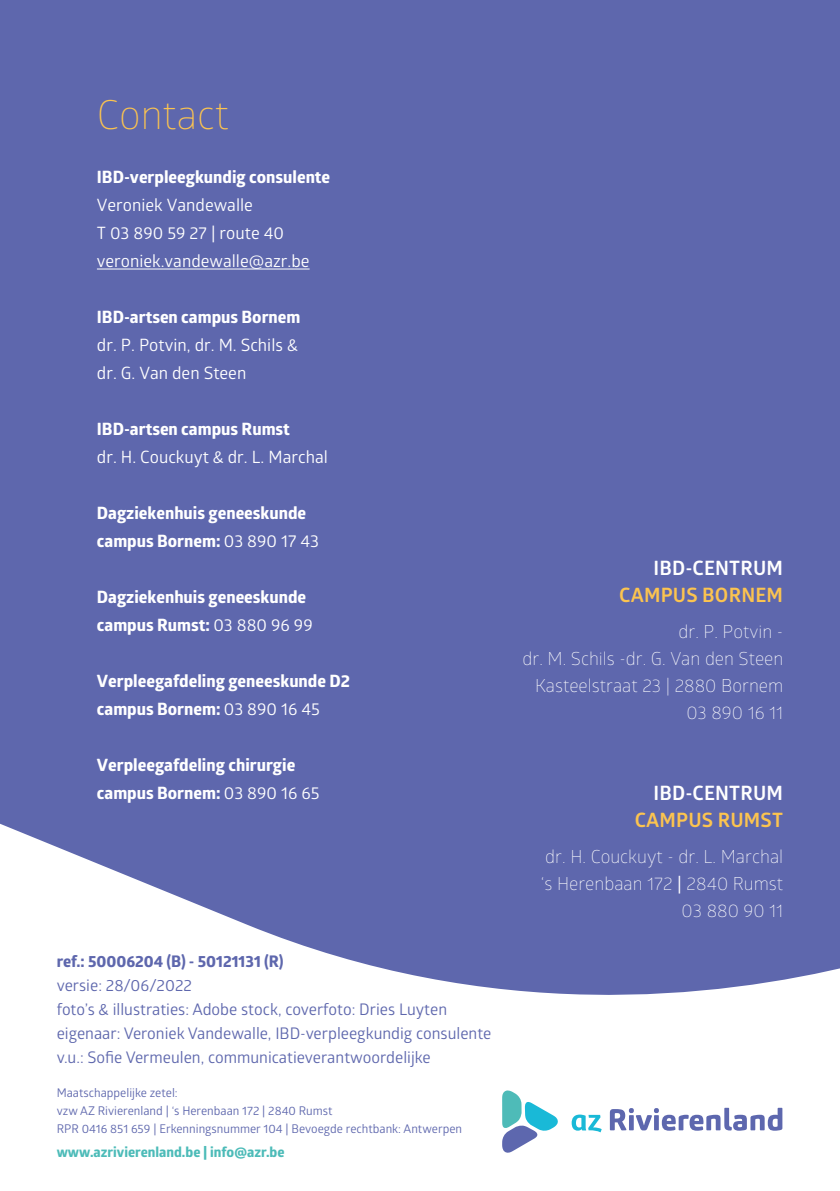
<style>
.page{position:relative;width:840px;height:1191px;background:#fff}
.page>*{position:absolute;margin:0;border:0;box-sizing:border-box;transform-origin:0 0}
.t1{font:300 40px "Glober";color:#fcc44f}
.t2{font:700 19.8px "Glober";letter-spacing:.01em;color:#fcc44f}
.t3{font:700 19.8px "Glober";letter-spacing:.01em;color:#fff}
.t4{font:300 18px/27px "Glober";color:#fff;text-align:right}
.t5{font:700 17px/28px "Globerx";color:#fff}
.t6{font:17px/28px "Glober";color:#fff}
.t7{font:16px/24px "Glober";color:#5e67ad}
.t8{font:700 16px "Globerx";color:#5e67ad}
.t9{font:700 14px "Globerx";color:#4cbbb8}
.t10{font:12px/18px "Glober";color:#5e67ad}
.s1{font-family:"Glober";font-weight:400}
.s2{font-weight:400}
</style>
<div class="page">
<div style="left:0;top:0;width:839px;height:1191px;background:#5e67ad"></div>
<svg style="left:0;top:823px;width:839px;height:368px;fill:#fff"></svg>
<svg style="left:502px;top:1090px;width:55px;height:62px"></svg>
<svg style="left:571px;top:1114px;width:30px;height:18px"></svg>
<svg style="left:609px;top:1107px;width:173px;height:23px"></svg>
<hr style="left:97px;top:268px;width:212px;height:1px;background:#fff">
<h1 class="t1" style="left:97px;top:87px;width:133px">Contact</h1>
<p class="t5" style="left:97px;top:163px;width:235px">IBD-verpleegkundig consulente</p>
<p class="t6" style="left:97px;top:190px;width:214px">Veroniek Vandewalle<br>T 03 890 59 27 | route 40 veroniek.vandewalle@azr.be</p>
<p class="t5" style="left:97px;top:303px;width:205px">IBD-artsen campus Bornem</p>
<p class="t6" style="left:97px;top:330px;width:202px">dr. P. Potvin, dr. M. Schils &amp; dr. G. Van den Steen</p>
<p class="t5" style="left:97px;top:415px;width:194px">IBD-artsen campus Rumst</p>
<p class="t6" style="left:97px;top:442px;width:232px">dr. H. Couckuyt &amp; dr. L. Marchal</p>
<p class="t5" style="left:97px;top:499px;width:223px">Dagziekenhuis geneeskunde campus Bornem: <span class="s1">03 890 17 43</span></p>
<p class="t5" style="left:97px;top:583px;width:217px">Dagziekenhuis geneeskunde campus Rumst: <span class="s1">03 880 96 99</span></p>
<p class="t5" style="left:97px;top:667px;width:254px">Verpleegafdeling geneeskunde D2 campus Bornem: <span class="s1">03 890 16 45</span></p>
<p class="t5" style="left:97px;top:751px;width:224px">Verpleegafdeling chirurgie campus Bornem: <span class="s1">03 890 16 65</span></p>
<p class="t8" style="left:57px;top:949px;width:228px">ref.: 50006204 (B) - 50121131 (R)</p>
<p class="t7" style="left:57px;top:972px;width:436px">versie: 28/06/2022<br>foto’s &amp; illustraties: Adobe stock, coverfoto: Dries Luyten eigenaar: Veroniek Vandewalle, IBD-verpleegkundig consulente v.u.: Sofie Vermeulen, communicatieverantwoordelijke</p>
<p class="t10" style="left:57px;top:1083px;width:406px">Maatschappelijke zetel:<br>vzw AZ Rivierenland | ‘s Herenbaan 172 | 2840 Rumst<br>RPR 0416 851 659 | Erkenningsnummer 104 | Bevoegde rechtbank: Antwerpen</p>
<p class="t9" style="left:57px;top:1141px;width:229px">www.azrivierenland.be | info@azr.be</p>
<p class="t3" style="left:653px;top:554px;width:131px">IBD-CENTRUM</p>
<p class="t2" style="left:619px;top:581px;width:165px">CAMPUS BORNEM</p>
<p class="t4" style="left:522px;top:617px;width:262px">dr. P. Potvin -<br>dr. M. Schils -dr. G. Van den Steen<br>Kasteelstraat 23 | 2880 Bornem<br>03 890 16 11</p>
<p class="t3" style="left:653px;top:779px;width:131px">IBD-CENTRUM</p>
<p class="t2" style="left:634px;top:806px;width:150px">CAMPUS RUMST</p>
<p class="t4" style="left:540px;top:842px;width:244px">dr. H. Couckuyt - dr. L. Marchal ‘s Herenbaan 172 <span class="s2">|</span> 2840 Rumst<br>03 880 90 11</p>
</div>
